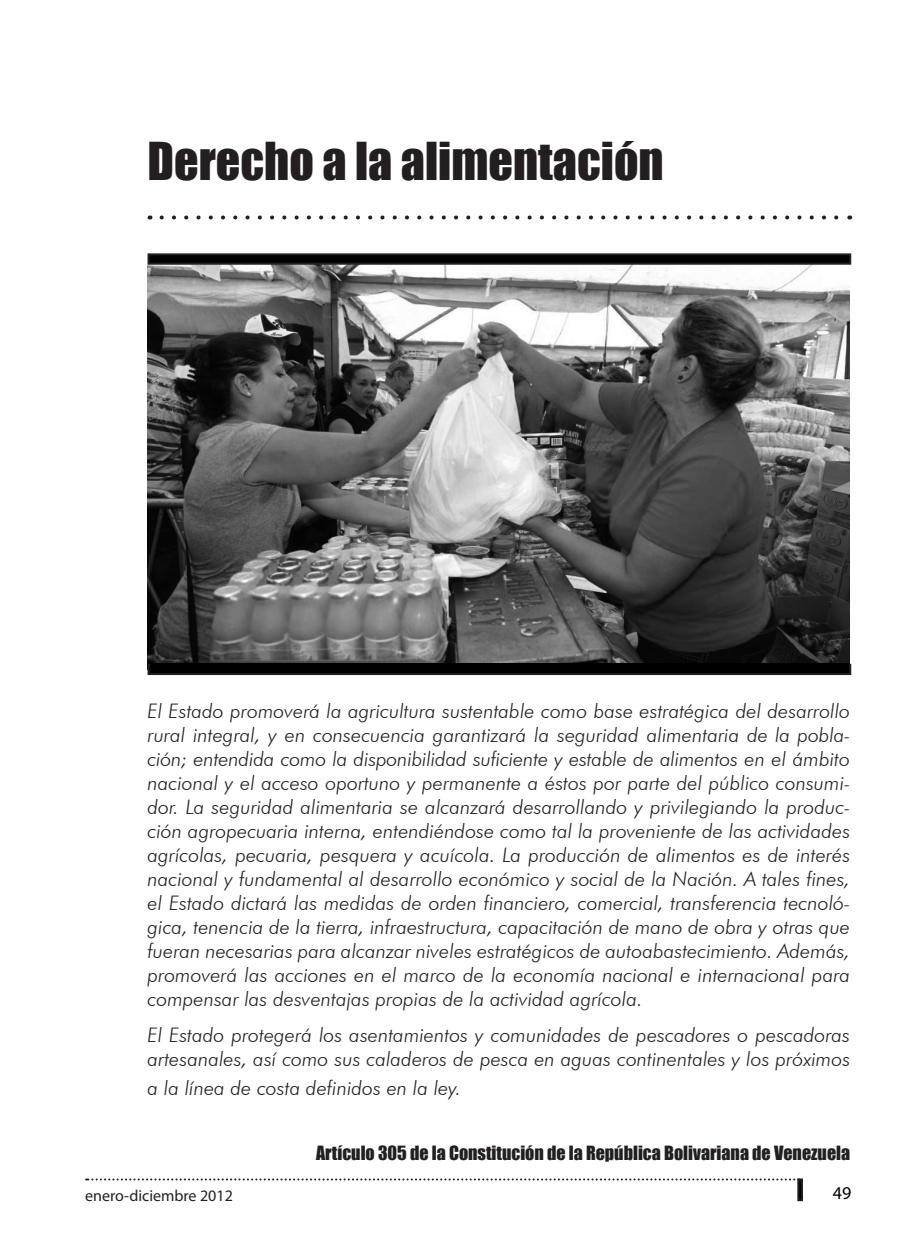
<style>
.page{position:relative;width:908px;height:1248px;background:#fff}
.page>*{position:absolute;margin:0;border:0;box-sizing:border-box;transform-origin:0 0}
.TITULO{font:48px "Impact";color:#231f20}
.Epígrafe{font:italic 300 20px/24px "Futura BT";color:#231f20;text-align:justify}
.Epígrafe-2{font:18px "Impact";color:#231f20}
.t1{font:18px "Myriad Pro";color:#000}
.t2{font:16px "Myriad Pro";color:#231f20}
</style>
<div class="page">
<svg style="left:86px;top:1178px;width:710px;height:2px"></svg>
<div style="left:797px;top:1178px;width:5px;height:22px;border:2px solid #231f20"></div>
<img style="left:147px;top:265px;width:702px;height:398px">
<svg style="left:161px;top:215px;width:678px;height:4px"></svg>
<div style="left:148px;top:254px;width:701px;height:10px;background:#000"></div>
<div style="left:147px;top:253px;width:703px;height:12px;border:2px solid #231f20"></div>
<div style="left:148px;top:664px;width:701px;height:10px;background:#000"></div>
<div style="left:147px;top:663px;width:703px;height:12px;border:2px solid #231f20"></div>
<hr style="left:150px;top:663px;width:698px;height:4px;background:#000">
<p class="TITULO" style="left:147px;top:124px;width:517px">Derecho a la alimentación</p>
<p class="Epígrafe" style="left:147px;top:699px;width:704px">El Estado promoverá la agricultura sustentable como base estratégica del desarrollo rural integral, y en consecuencia garantizará la seguridad alimentaria de la pobla&shy;ción; entendida como la disponibilidad suficiente y estable de alimentos en el ámbito nacional y el acceso oportuno y permanente a éstos por parte del público consumi&shy;dor. La seguridad alimentaria se alcanzará desarrollando y privilegiando la produc&shy;ción agropecuaria interna, entendiéndose como tal la proveniente de las actividades agrícolas, pecuaria, pesquera y acuícola. La producción de alimentos es de interés nacional y fundamental al desarrollo económico y social de la Nación. A tales fines, el Estado dictará las medidas de orden financiero, comercial, transferencia tecnoló&shy;gica, tenencia de la tierra, infraestructura, capacitación de mano de obra y otras que fueran necesarias para alcanzar niveles estratégicos de autoabastecimiento. Además, promoverá las acciones en el marco de la economía nacional e internacional para compensar las desventajas propias de la actividad agrícola.</p>
<p class="Epígrafe" style="left:147px;top:1022px;width:703px">El Estado protegerá los asentamientos y comunidades de pescadores o pescadoras artesanales, así como sus caladeros de pesca en aguas continentales y los próximos</p>
<p class="Epígrafe" style="left:147px;top:1075px;width:315px">a la línea de costa definidos en la ley.</p>
<p class="Epígrafe-2" style="left:316px;top:1139px;width:535px">Artículo 305 de la Constitución de la República Bolivariana de Venezuela</p>
<p class="t2" style="left:85px;top:1185px;width:149px">enero-diciembre 2012</p>
<p class="t1" style="left:832px;top:1181px;width:20px">49</p>
</div>
